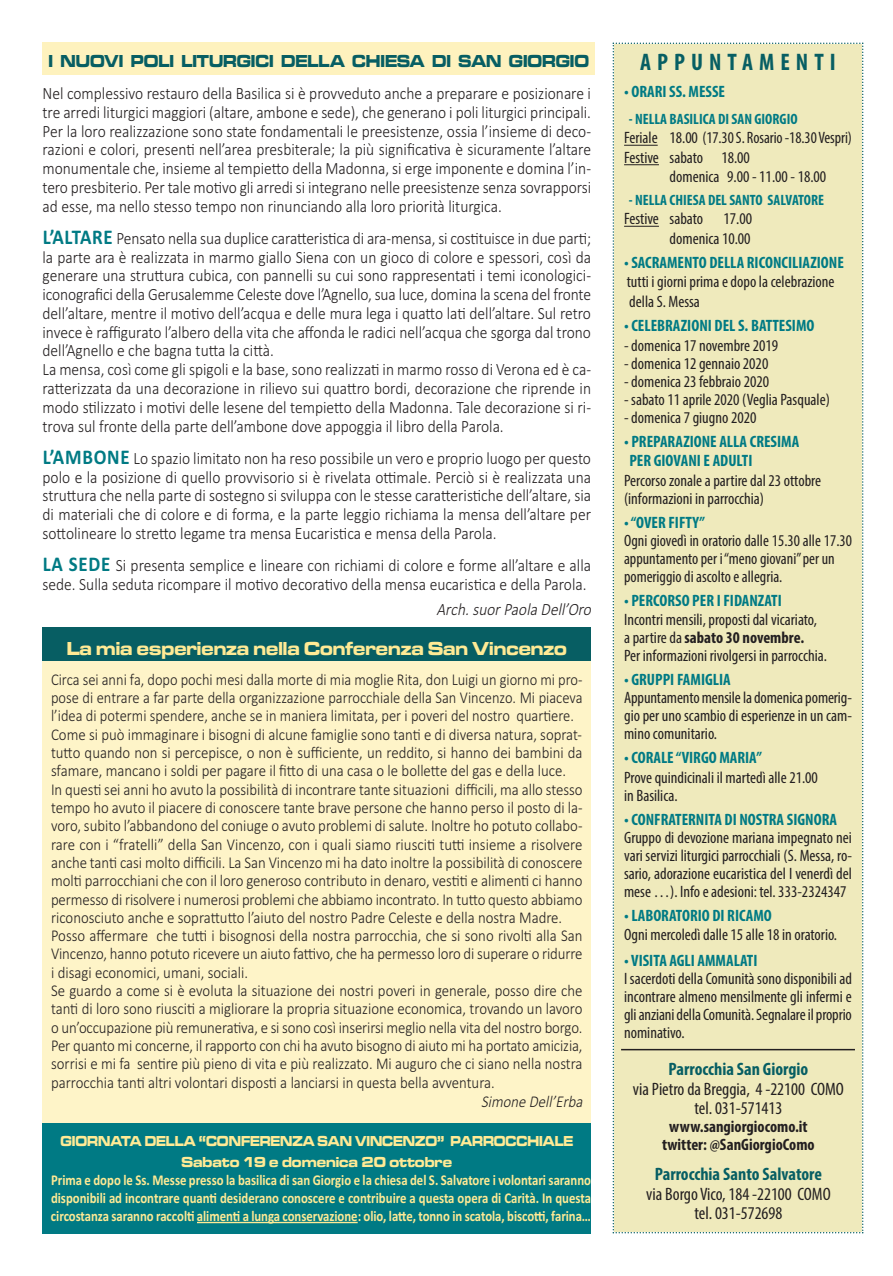
<style>
.page{position:relative;width:893px;height:1276px;background:#fff}
.page>*{position:absolute;margin:0;border:0;box-sizing:border-box;transform-origin:0 0}
.t1{font:700 condensed 24px "Myriad Pro";letter-spacing:.25em;color:#075e63}
.t2{font:19.5px "Microgramma D Bold Exte";color:#ffea95;scale:.9 1}
.t3{font:condensed 18px/19.5px "Myriad Pro";color:#231f20;text-align:center}
.t4{font:700 condensed 18px "Myriad Pro";color:#075e63}
.t5{font:18px "Microgramma D Bold Exte";color:#075e63;scale:.83 1}
.t6{font:300 17.25px/18.8px "Calibri";color:#231f20;text-align:justify;scale:.9 1}
.t7{font:italic 300 17.25px "Calibri";color:#231f20;scale:.9 1}
.t8{font:300 16.5px/18.3px "Calibri";color:#231f20;scale:.88 1}
.t9{font:condensed 16.5px/18px "Myriad Pro";color:#231f20}
.t10{font:700 condensed 16.5px/19.5px "Myriad Pro";color:#007a84}
.t11{font:700 condensed 16.5px/18px "Myriad Pro";color:#231f20;text-align:center}
.t12{font:italic 300 16.5px "Calibri";color:#231f20;scale:.9 1}
.t13{font:700 15px/18px "Calibri";letter-spacing:-.005em;color:#ffea95;text-align:justify;scale:.85 1}
.t14{font:15px/21px "Microgramma D Bold Exte";color:#ffea95;text-align:center;scale:.8 1}
.t15{font:700 condensed 15px "Myriad Pro";color:#007a84}
.s1{font-weight:700;font-size:21px;color:#007a84}
.s2{font-weight:700}
</style>
<div class="page">
<div style="left:43px;top:43px;width:552px;height:32px;background:#fef2be"></div>
<div style="left:43px;top:627px;width:548px;height:41px;background:#075e63"></div>
<div style="left:43px;top:661px;width:548px;height:489px;background:#fef4c8"></div>
<div style="left:43px;top:1123px;width:548px;height:110px;background:#007a84"></div>
<hr style="left:197px;top:1221px;width:161px;height:2px;background:#ffea95">
<div style="left:613px;top:43px;width:250px;height:1190px;background:#efeabc"></div>
<hr style="left:624px;top:145px;width:34px;height:1px;background:#231f20">
<hr style="left:624px;top:164px;width:35px;height:1px;background:#231f20">
<hr style="left:624px;top:226px;width:35px;height:1px;background:#231f20">
<hr style="left:621px;top:1049px;width:234px;height:1px;background:#231f20">
<p class="t5" style="left:49px;top:50px;width:653px">I NUOVI POLI LITURGICI DELLA CHIESA DI SAN GIORGIO</p>
<p class="t6" style="left:43px;top:84px;width:611px">Nel complessivo restauro della Basilica si è provveduto anche a preparare e posizionare i tre arredi liturgici maggiori (altare, ambone e sede), che generano i poli liturgici principali.<br>Per la loro realizzazione sono state fondamentali le preesistenze, ossia l’insieme di deco&shy;razioni e colori, presenti nell’area presbiterale; la più significativa è sicuramente l’altare monumentale che, insieme al tempietto della Madonna, si erge imponente e domina l’in&shy;tero presbiterio. Per tale motivo gli arredi si integrano nelle preesistenze senza sovrapporsi ad esse, ma nello stesso tempo non rinunciando alla loro priorità liturgica.</p>
<p class="t6" style="left:43px;top:229px;width:611px;text-align:left"><span class="s1">L’ALtAre</span> Pensato nella sua duplice caratteristica di ara-mensa, si costituisce in due parti; la parte ara è realizzata in marmo giallo Siena con un gioco di colore e spessori, così da generare una struttura cubica, con pannelli su cui sono rappresentati i temi iconologici&shy;iconografici della Gerusalemme Celeste dove l’Agnello, sua luce, domina la scena del fronte dell’altare, mentre il motivo dell’acqua e delle mura lega i quatto lati dell’altare. Sul retro invece è raffigurato l’albero della vita che affonda le radici nell’acqua che sgorga dal trono dell’Agnello e che bagna tutta la città.<br>La mensa, così come gli spigoli e la base, sono realizzati in marmo rosso di Verona ed è ca&shy;ratterizzata da una decorazione in rilievo sui quattro bordi, decorazione che riprende in modo stilizzato i motivi delle lesene del tempietto della Madonna. Tale decorazione si ri&shy;trova sul fronte della parte dell’ambone dove appoggia il libro della Parola.</p>
<p class="t6" style="left:43px;top:448px;width:611px"><span class="s1">L’AMBONe</span> Lo spazio limitato non ha reso possibile un vero e proprio luogo per questo polo e la posizione di quello provvisorio si è rivelata ottimale. Perciò si è realizzata una struttura che nella parte di sostegno si sviluppa con le stesse caratteristiche dell’altare, sia di materiali che di colore e di forma, e la parte leggio richiama la mensa dell’altare per sottolineare lo stretto legame tra mensa Eucaristica e mensa della Parola.</p>
<p class="t6" style="left:43px;top:556px;width:611px"><span class="s1">LA SeDe</span> Si presenta semplice e lineare con richiami di colore e forme all’altare e alla sede. Sulla seduta ricompare il motivo decorativo della mensa eucaristica e della Parola.</p>
<p class="t7" style="left:437px;top:599px;width:177px">Arch. suor Paola Dell’Oro</p>
<p class="t2" style="left:67px;top:637px;width:557px">La mia esperienza nella Conferenza San Vincenzo</p>
<p class="t8" style="left:51px;top:670px;width:606px">Circa sei anni fa, dopo pochi mesi dalla morte di mia moglie Rita, don Luigi un giorno mi pro&shy;pose di entrare a far parte della organizzazione parrocchiale della San Vincenzo. Mi piaceva l’idea di potermi spendere, anche se in maniera limitata, per i poveri del nostro quartiere.<br>Come si può immaginare i bisogni di alcune famiglie sono tanti e di diversa natura, soprat&shy;tutto quando non si percepisce, o non è sufficiente, un reddito, si hanno dei bambini da sfamare, mancano i soldi per pagare il fitto di una casa o le bollette del gas e della luce.<br>In questi sei anni ho avuto la possibilità di incontrare tante situazioni difficili, ma allo stesso tempo ho avuto il piacere di conoscere tante brave persone che hanno perso il posto di la&shy;voro, subito l’abbandono del coniuge o avuto problemi di salute. Inoltre ho potuto collabo&shy;rare con i “fratelli” della San Vincenzo, con i quali siamo riusciti tutti insieme a risolvere anche tanti casi molto difficili. La San Vincenzo mi ha dato inoltre la possibilità di conoscere molti parrocchiani che con il loro generoso contributo in denaro, vestiti e alimenti ci hanno permesso di risolvere i numerosi problemi che abbiamo incontrato. In tutto questo abbiamo riconosciuto anche e soprattutto l’aiuto del nostro Padre Celeste e della nostra Madre.<br>Posso affermare che tutti i bisognosi della nostra parrocchia, che si sono rivolti alla San Vincenzo, hanno potuto ricevere un aiuto fattivo, che ha permesso loro di superare o ridurre i disagi economici, umani, sociali.<br>Se guardo a come si è evoluta la situazione dei nostri poveri in generale, posso dire che tanti di loro sono riusciti a migliorare la propria situazione economica, trovando un lavoro o un’occupazione più remunerativa, e si sono così inserirsi meglio nella vita del nostro borgo.<br>Per quanto mi concerne, il rapporto con chi ha avuto bisogno di aiuto mi ha portato amicizia, sorrisi e mi fa sentire più pieno di vita e più realizzato. Mi auguro che ci siano nella nostra parrocchia tanti altri volontari disposti a lanciarsi in questa bella avventura.</p>
<p class="t12" style="left:481px;top:1091px;width:118px">Simone Dell’Erba</p>
<p class="t14" style="left:60px;top:1130px;width:642px">GIORNATA DELLA “CONFERENZA SAN VINCENZO” PARROCCHIALE<br>Sabato 19 e domenica 20 ottobre</p>
<p class="t13" style="left:51px;top:1171px;width:637px">Prima e dopo le Ss. Messe presso la basilica di san Giorgio e la chiesa del S. Salvatore i volontari saranno disponibili ad incontrare quanti desiderano conoscere e contribuire a questa opera di Carità. In questa circostanza saranno raccolti alimenti a lunga conservazione: olio, latte, tonno in scatola, biscotti, farina…</p>
<h1 class="t1" style="left:640px;top:53px;width:197px">APPUNTAMENTI</h1>
<p class="t10" style="left:624px;top:83px;width:103px">• ORARI SS. MESSE</p>
<p class="t15" style="left:629px;top:114px;width:170px">- NELLA BASILICA DI SAN GIORGIO</p>
<p class="t9" style="left:624px;top:130px;width:229px">Feriale 18.00 (17.30S. Rosario-18.30Vespri)</p>
<p class="t9" style="left:624px;top:150px;width:127px">Festive sabato 18.00</p>
<p class="t9" style="left:670px;top:169px;width:158px">domenica 9.00 - 11.00 - 18.00</p>
<p class="t15" style="left:629px;top:195px;width:197px">- NELLA CHIESA DEL SANTO SALVATORE</p>
<p class="t9" style="left:624px;top:211px;width:130px;line-height:19.5px;text-align:right">Festive sabato 17.00 domenica 10.00</p>
<p class="t10" style="left:624px;top:254px;width:221px">• SACRAMENTO DELLA RICONCILIAZIONE</p>
<p class="t9" style="left:627px;top:274px;width:209px;line-height:19.5px">tutti i giorni prima e dopo la celebrazione della S. Messa</p>
<p class="t10" style="left:624px;top:317px;width:192px">• CELEBRAZIONI DEL S. BATTESIMO</p>
<p class="t9" style="left:624px;top:337px;width:156px">- domenica 17 novembre 2019</p>
<p class="t9" style="left:624px;top:355px;width:146px">- domenica 12 gennaio 2020</p>
<p class="t9" style="left:624px;top:373px;width:147px">- domenica 23 febbraio 2020</p>
<p class="t9" style="left:624px;top:391px;width:207px">- sabato 11 aprile 2020 (Veglia Pasquale)</p>
<p class="t9" style="left:624px;top:409px;width:134px">- domenica 7 giugno 2020</p>
<p class="t10" style="left:629px;top:433px;width:171px;text-indent:-5px">• PREPARAZIONE ALLA CRESIMA<br>PER GIOVANI E ADULTI</p>
<p class="t9" style="left:624px;top:472px;width:199px">Percorso zonale a partire dal 23 ottobre (informazioni in parrocchia)</p>
<p class="t10" style="left:624px;top:514px;width:82px">•“OVER FIFTY”</p>
<p class="t9" style="left:624px;top:532px;width:229px">Ogni giovedì in oratorio dalle 15.30 alle 17.30 appuntamento per i“meno giovani”per un pomeriggio di ascolto e allegria.</p>
<p class="t10" style="left:624px;top:592px;width:159px">• PERCORSO PER I FIDANZATI</p>
<p class="t9" style="left:624px;top:612px;width:204px">Incontri mensili, proposti dal vicariato, a partire da <span class="s2">sabato 30 novembre.<br></span>Per informazioni rivolgersi in parrocchia.</p>
<p class="t10" style="left:624px;top:671px;width:108px">• GRUPPI FAMIGLIA</p>
<p class="t9" style="left:624px;top:690px;width:229px;text-align:justify">Appuntamentomensileladomenicapomerig&shy;gio per uno scambio di esperienze in un cam&shy;mino comunitario.</p>
<p class="t10" style="left:624px;top:749px;width:139px">• CORALE“VIRGO MARIA”</p>
<p class="t9" style="left:624px;top:769px;width:195px">Prove quindicinali il martedì alle 21.00 in Basilica.</p>
<p class="t10" style="left:624px;top:811px;width:214px">• CONFRATERNITA DI NOSTRA SIGNORA</p>
<p class="t9" style="left:624px;top:829px;width:230px;text-align:justify">Gruppo di devozione mariana impegnato nei vari servizi liturgici parrocchiali (S. Messa, ro&shy;sario, adorazione eucaristica del I venerdì del mese …). Info e adesioni: tel. 333-2324347</p>
<p class="t10" style="left:624px;top:907px;width:149px">• LABORATORIO DI RICAMO</p>
<p class="t9" style="left:624px;top:927px;width:214px">Ogni mercoledì dalle 15 alle 18 in oratorio.</p>
<p class="t10" style="left:624px;top:952px;width:135px">• VISITA AGLI AMMALATI</p>
<p class="t9" style="left:624px;top:970px;width:229px;text-align:justify">I sacerdoti della Comunità sono disponibili ad incontrare almeno mensilmente gli infermi e glianzianidellaComunità.Segnalareilproprio nominativo.</p>
<p class="t4" style="left:669px;top:1062px;width:141px">Parrocchia San Giorgio</p>
<p class="t3" style="left:633px;top:1080px;width:212px">via Pietro da Breggia, 4 -22100 COMO tel. 031-571413</p>
<p class="t11" style="left:662px;top:1119px;width:154px">www.sangiorgiocomo.it twitter: @SanGiorgioComo</p>
<p class="t4" style="left:655px;top:1167px;width:169px">Parrocchia Santo Salvatore</p>
<p class="t3" style="left:646px;top:1185px;width:186px">via Borgo Vico, 184 -22100 COMO tel. 031-572698</p>
</div>
